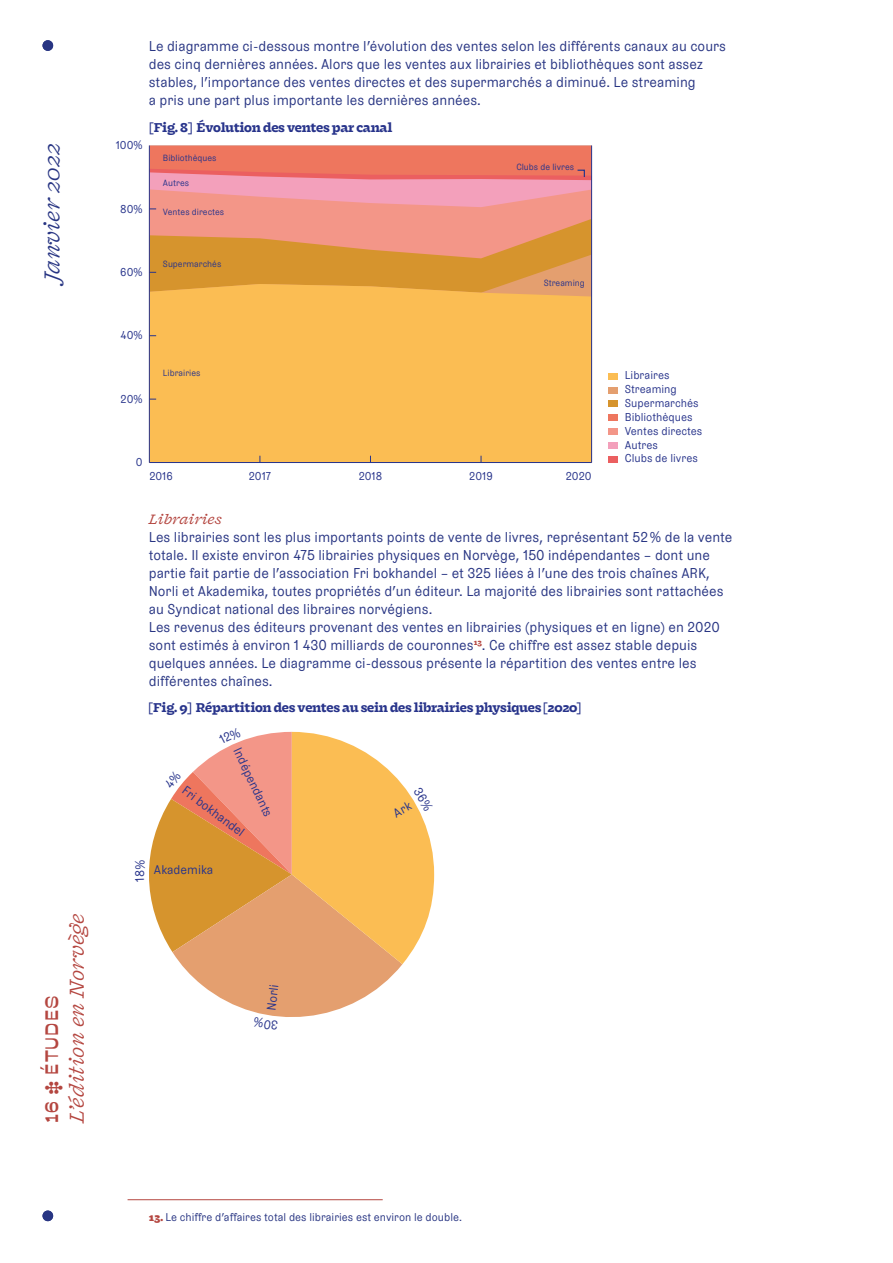
<style>
.page{position:relative;width:893px;height:1263px;background:#fff}
.page>*{position:absolute;margin:0;border:0;box-sizing:border-box;transform-origin:0 0}
.t1{font:italic 22.5px "Fragen";color:#283583}
.t2{font:italic 21px "Fragen";color:#b44640}
.t3{font:18px "Boogie School Sans";letter-spacing:.05em;color:#b44640}
.t4{font:14.25px/18px "Grey LL";color:#283583}
.t5{font:italic 500 14.25px "Fragen";color:#b44640}
.t6{font:800 13.5px "Fragen";letter-spacing:-.025em;color:#28348b}
.t7{font:800 13.35px "Fragen";letter-spacing:-.025em;color:#28348b}
.t8{font:12.6px "Grey LL";color:#28348b}
.t9{font:11.4px/13.8px "Grey LL";color:#28348b}
.t10{font:11.25px "Grey LL";color:#283583}
.t11{font:9px "Grey LL";color:#28348b}
.s1{font-family:"Fragen";font-weight:900;color:#b44640}
</style>
<div class="page">
<div style="left:43px;top:40px;width:10px;height:11px;background:#283583;border-radius:50%"></div>
<div style="left:43px;top:1210px;width:10px;height:11px;background:#283583;border-radius:50%"></div>
<hr style="left:128px;top:1199px;width:255px;height:1px;background:#b44640">
<div style="left:609px;top:373px;width:9px;height:7px;background:#fbbd53"></div>
<div style="left:609px;top:387px;width:9px;height:6px;background:#e49f6f"></div>
<div style="left:609px;top:401px;width:9px;height:6px;background:#d6942d"></div>
<div style="left:609px;top:414px;width:9px;height:7px;background:#ee765e"></div>
<div style="left:609px;top:428px;width:9px;height:7px;background:#f39688"></div>
<div style="left:609px;top:442px;width:9px;height:7px;background:#f3a0bb"></div>
<div style="left:609px;top:456px;width:9px;height:6px;background:#eb5f60"></div>
<div style="left:150px;top:145px;width:441px;height:24px;background:#ee765e"></div>
<svg style="left:150px;top:172px;width:441px;height:17px;background:#f08c9c"></svg>
<svg style="left:150px;top:189px;width:441px;height:30px;background:#f29999"></svg>
<svg style="left:150px;top:219px;width:441px;height:36px;background:#e9956a"></svg>
<svg style="left:150px;top:255px;width:441px;height:29px;background:#d79433"></svg>
<div style="left:150px;top:284px;width:441px;height:178px;background:#fbbd53"></div>
<svg style="left:576px;top:169px;width:10px;height:9px"></svg>
<hr style="left:149px;top:462px;width:443px;height:1px;background:#28348b">
<hr style="left:149px;top:145px;width:1px;height:317px;background:#28348b">
<hr style="left:591px;top:145px;width:1px;height:317px;background:#28348b">
<svg style="left:149px;top:731px;width:285px;height:286px"></svg>
<h1 class="t1" style="left:36px;top:283px;width:143px;rotate:-90deg">Janvier 2022</h1>
<h2 class="t2" style="left:62px;top:1123px;width:212px;rotate:-90deg">L’édition en Norvège</h2>
<p class="t3" style="left:41px;top:1123px;width:129px;rotate:-90deg">16 ‡ ÉTUDES</p>
<p class="t4" style="left:149px;top:36px;width:579px">Le diagramme ci-dessous montre l’évolution des ventes selon les différents canaux au cours des cinq dernières années. Alors que les ventes aux librairies et bibliothèques sont assez stables, l’importance des ventes directes et des supermarchés a diminué. Le streaming<br>a pris une part plus importante les dernières années.</p>
<p class="t6" style="left:149px;top:117px;width:244px">[Fig. 8] Évolution des ventes par canal</p>
<p class="t9" style="left:116px;top:137px;width:28px">100%</p>
<p class="t9" style="left:120px;top:201px;width:24px">80%</p>
<p class="t9" style="left:120px;top:264px;width:24px">60%</p>
<p class="t11" style="left:163px;top:151px;width:55px">Bibliothèques</p>
<p class="t11" style="left:163px;top:176px;width:28px">Autres</p>
<p class="t11" style="left:163px;top:205px;width:63px">Ventes directes</p>
<p class="t11" style="left:163px;top:258px;width:60px">Supermarchés</p>
<p class="t9" style="left:121px;top:328px;width:23px">40%</p>
<p class="t9" style="left:121px;top:391px;width:24px">20%</p>
<p class="t11" style="left:163px;top:366px;width:39px">Librairies</p>
<p class="t9" style="left:136px;top:454px;width:8px">0</p>
<p class="t11" style="left:516px;top:161px;width:59px">Clubs de livres</p>
<p class="t11" style="left:544px;top:276px;width:43px">Streaming</p>
<p class="t9" style="left:149px;top:468px;width:25px">2016</p>
<p class="t9" style="left:249px;top:468px;width:24px">2017</p>
<p class="t9" style="left:359px;top:468px;width:25px">2018</p>
<p class="t9" style="left:469px;top:468px;width:25px">2019</p>
<p class="t9" style="left:566px;top:468px;width:27px">2020</p>
<p class="t9" style="left:625px;top:368px;width:79px">Libraires<br>Streaming<br>Supermarchés<br>Bibliothèques<br>Ventes directes<br>Autres<br>Clubs de livres</p>
<p class="t5" style="left:149px;top:508px;width:75px">Librairies</p>
<p class="t4" style="left:149px;top:526px;width:585px">Les librairies sont les plus importants points de vente de livres, représentant 52% de la vente totale. Il existe environ 475 librairies physiques en Norvège, 150 indépendantes – dont une partie fait partie de l’association Fri bokhandel – et 325 liées à l’une des trois chaînes ARK, Norli et Akademika, toutes propriétés d’un éditeur. La majorité des librairies sont rattachées au Syndicat national des libraires norvégiens.<br>Les revenus des éditeurs provenant des ventes en librairies (physiques et en ligne) en 2020 sont estimés à environ 1 430 milliards de couronnes<sup>13</sup>. Ce chiffre est assez stable depuis quelques années. Le diagramme ci-dessous présente la répartition des ventes entre les différentes chaînes.</p>
<p class="t7" style="left:149px;top:697px;width:434px">[Fig. 9] Répartition des ventes au sein des librairies physiques [2020]</p>
<p class="t8" style="left:245px;top:744px;width:77px;rotate:65deg">Indépendants</p>
<p class="t8" style="left:189px;top:781px;width:76px;rotate:37deg">Fri bokhandel</p>
<p class="t8" style="left:131px;top:877px;width:9px;rotate:-90deg">8</p>
<p class="t8" style="left:154px;top:861px;width:61px">Akademika</p>
<p class="t8" style="left:262px;top:1009px;width:28px;rotate:-83deg">Norli</p>
<p class="t10" style="left:149px;top:1209px;width:315px"><span class="s1">13.</span> Le chiffre d’affaires total des librairies est environ le double.</p>
</div>
